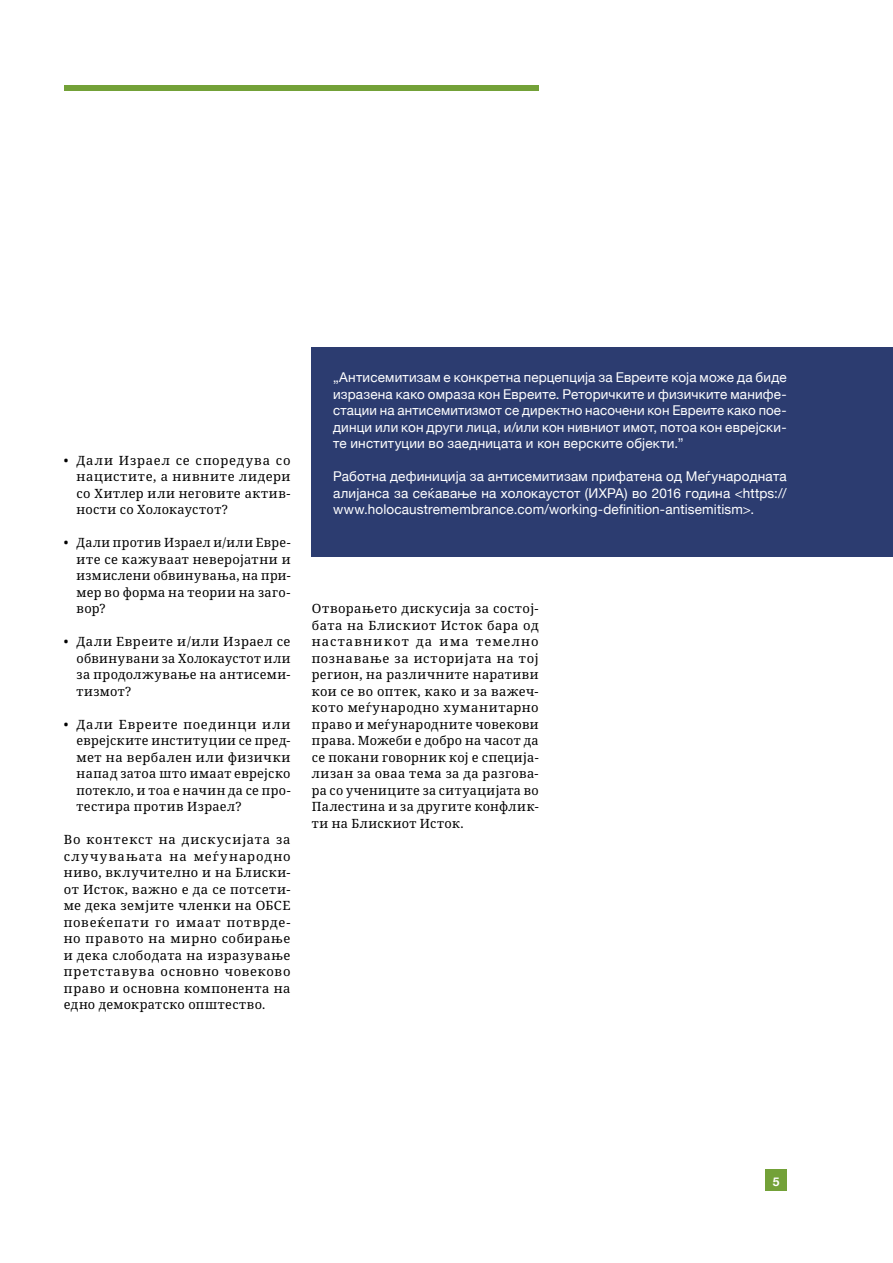
<style>
.page{position:relative;width:893px;height:1263px;background:#fff}
.page>*{position:absolute;margin:0;border:0;box-sizing:border-box;transform-origin:0 0}
.t1{font:13.5px/16.5px "Helvetica Neue";letter-spacing:.015em;color:#fff;text-align:justify}
.t2{font:12.75px/16.5px "Noto Serif";letter-spacing:.03em;color:#000;text-align:justify}
.t3{font:700 12px "Helvetica Neue";color:#fff}
</style>
<div class="page">
<div style="left:765px;top:1169px;width:22px;height:22px;background:#73a138"></div>
<div style="left:312px;top:348px;width:581px;height:209px;background:#2c3c70"></div>
<div style="left:64px;top:85px;width:475px;height:5px;background:#73a138"></div>
<p class="t2" style="left:77px;top:452px;width:216px;text-indent:-13px">• Дали Израел се споредува со нацистите, а нивните лидери со Хитлер или неговите актив&shy;ности со Холокаустот?</p>
<p class="t2" style="left:77px;top:535px;width:216px;text-indent:-13px">• Дали против Израел и/или Евре&shy;ите се кажуваат невероjатни и измислени обвинувања, на при&shy;мер во форма на теории на заго&shy;вор?</p>
<p class="t2" style="left:77px;top:634px;width:216px;text-indent:-13px">• Дали Евреите и/или Израел се обвинувани за Холокаустот или за продолжување на антисеми&shy;тизмот?</p>
<p class="t2" style="left:77px;top:716px;width:216px;text-indent:-13px">• Дали Евреите поединци или евреjските институции се пред&shy;мет на вербален или физички напад затоа што имаат евреjско потекло, и тоа е начин да се про&shy;тестира против Израел?</p>
<p class="t2" style="left:64px;top:832px;width:228px">Во контекст на дискусиjата за случувањата на меѓународно ниво, вклучително и на Блиски&shy;от Исток, важно е да се потсети&shy;ме дека земjите членки на ОБСЕ повеќепати го имаат потврде&shy;но правото на мирно собирање и дека слободата на изразување претставува основно човеково право и основна компонента на едно демократско општество.</p>
<p class="t1" style="left:333px;top:370px;width:455px">„Антисемитизам е конкретна перцепциjа за Евреите коjа може да биде изразена како омраза кон Евреите. Реторичките и физичките манифе&shy;стации на антисемитизмот се директно насочени кон Евреите како пое&shy;динци или кон други лица, и/или кон нивниот имот, потоа кон евреjски&shy;те институции во заедницата и кон верските обjекти.”</p>
<p class="t1" style="left:333px;top:469px;width:455px">Работна дефинициjа за антисемитизам прифатена од Меѓународната алиjанса за сеќавање на холокаустот (ИХРА) во 2016 година &lt;https:// www.holocaustremembrance.com/working-definition-antisemitism&gt;.</p>
<p class="t2" style="left:312px;top:601px;width:228px">Отворањето дискусиjа за состоj&shy;бата на Блискиот Исток бара од наставникот да има темелно познавање за историjата на тоj регион, на различните наративи кои се во оптек, како и за важеч&shy;кото меѓународно хуманитарно право и меѓународните човекови права. Можеби е добро на часот да се покани говорник коj е специjа&shy;лизан за оваа тема за да разгова&shy;ра со учениците за ситуациjата во Палестина и за другите конфлик&shy;ти на Блискиот Исток.</p>
<p class="t3" style="left:773px;top:1172px;width:8px">5</p>
</div>
